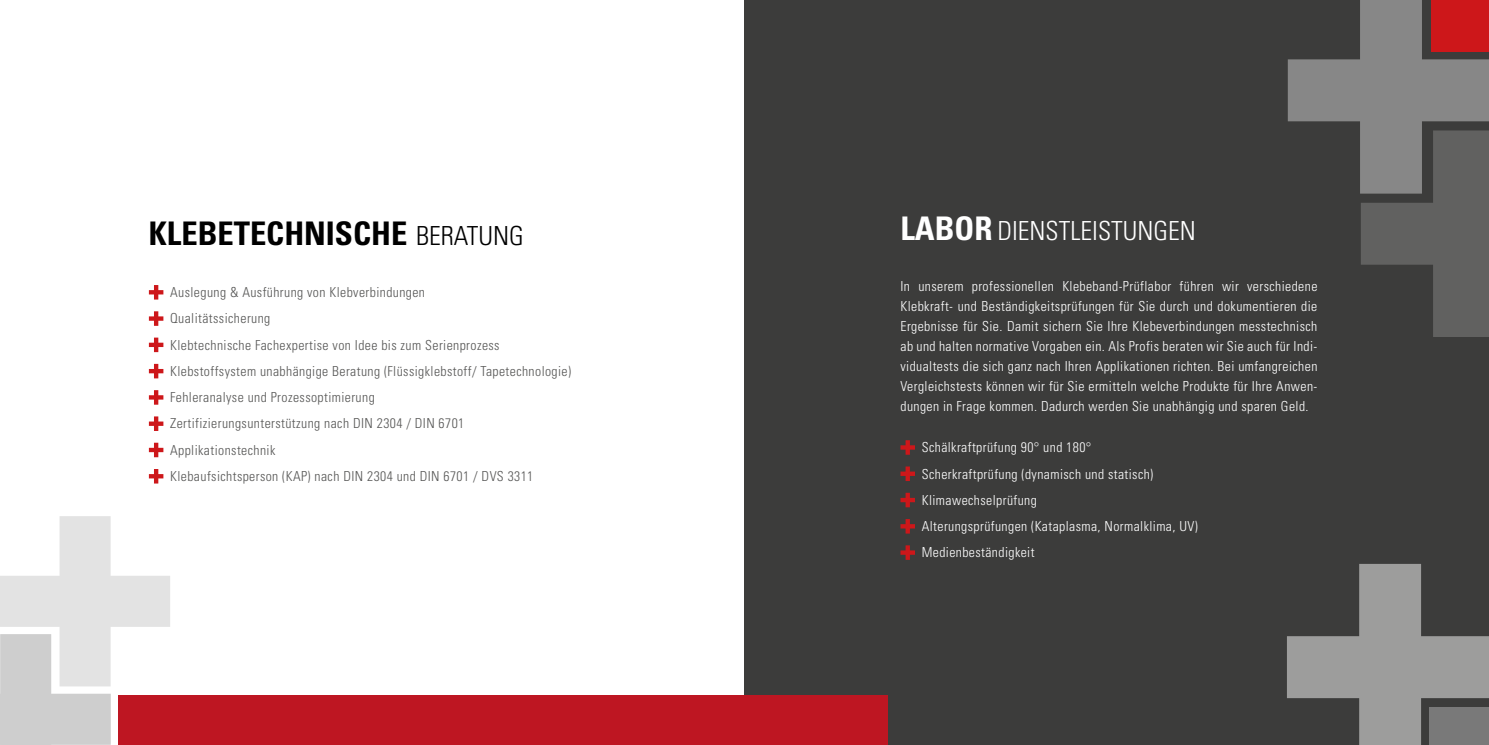
<style>
.page{position:relative;width:1489px;height:745px;background:#fff}
.page>*{position:absolute;margin:0;border:0;box-sizing:border-box;transform-origin:0 0}
.t1{font:700 condensed 32.5px "Univers LT Std";color:#000}
.t2{font:300 condensed 26.25px "Univers LT Std";color:#fff}
.t3{font:300 condensed 13.75px/20px "Univers LT Std";letter-spacing:.03em;color:#fff;text-align:justify}
.t4{font:300 condensed 13.75px/26.2px "Univers LT Std";letter-spacing:.03em;color:#575756}
.s1{font-weight:300;font-size:26.25px}
.s2{font-weight:700;font-size:32.5px}
</style>
<div class="page">
<svg style="left:0;top:516px;width:170px;height:228px"></svg>
<svg style="left:149px;top:285px;width:14px;height:14px"></svg>
<svg style="left:149px;top:311px;width:14px;height:14px"></svg>
<svg style="left:149px;top:337px;width:14px;height:15px"></svg>
<svg style="left:149px;top:363px;width:14px;height:15px"></svg>
<svg style="left:149px;top:390px;width:14px;height:14px"></svg>
<svg style="left:149px;top:416px;width:14px;height:14px"></svg>
<svg style="left:149px;top:442px;width:14px;height:15px"></svg>
<svg style="left:149px;top:469px;width:14px;height:14px"></svg>
<div style="left:744px;top:0;width:744px;height:744px;background:#3c3c3b"></div>
<svg style="left:1287px;top:564px;width:201px;height:180px"></svg>
<svg style="left:1287px;top:0;width:201px;height:337px"></svg>
<div style="left:1429px;top:706px;width:59px;height:38px;background:#797979"></div>
<svg style="left:900px;top:440px;width:15px;height:14px"></svg>
<svg style="left:900px;top:466px;width:15px;height:14px"></svg>
<svg style="left:900px;top:492px;width:15px;height:15px"></svg>
<svg style="left:900px;top:519px;width:15px;height:14px"></svg>
<svg style="left:900px;top:545px;width:15px;height:14px"></svg>
<div style="left:119px;top:695px;width:769px;height:49px;background:#be1622"></div>
<h1 class="t1" style="left:149px;top:213px;width:376px">KLEBETECHNISCHE <span class="s1">BERATUNG</span></h1>
<p class="t4" style="left:170px;top:279px;width:402px">Auslegung &amp; Ausführung von Klebverbindungen<br>Qualitätssicherung<br>Klebtechnische Fachexpertise von Idee bis zum Serienprozess Klebstoffsystem unabhängige Beratung (Flüssigklebstoff/ Tapetechnologie)<br>Fehleranalyse und Prozessoptimierung<br>Zertifizierungsunterstützung nach DIN 2304 / DIN 6701<br>Applikationstechnik<br>Klebaufsichtsperson (KAP) nach DIN 2304 und DIN 6701 / DVS 3311</p>
<h2 class="t2" style="left:900px;top:215px;width:297px"><span class="s2">LABOR</span> DIENSTLEISTUNGEN</h2>
<p class="t3" style="left:900px;top:276px;width:418px">In unserem professionellen Klebeband-Prüflabor führen wir verschiedene Klebkraft- und Beständigkeitsprüfungen für Sie durch und dokumentieren die Ergebnisse für Sie. Damit sichern Sie Ihre Klebeverbindungen messtechnisch ab und halten normative Vorgaben ein. Als Profis beraten wir Sie auch für Indi&shy;vidualtests die sich ganz nach Ihren Applikationen richten. Bei umfangreichen Vergleichstests können wir für Sie ermitteln welche Produkte für Ihre Anwen&shy;dungen in Frage kommen. Dadurch werden Sie unabhängig und sparen Geld.</p>
<p class="t3" style="left:921px;top:434px;width:277px;line-height:26.2px;text-align:left">Schälkraftprüfung 90° und 180°<br>Scherkraftprüfung (dynamisch und statisch)<br>Klimawechselprüfung<br>Alterungsprüfungen (Kataplasma, Normalklima, UV)<br>Medienbeständigkeit</p>
</div>
